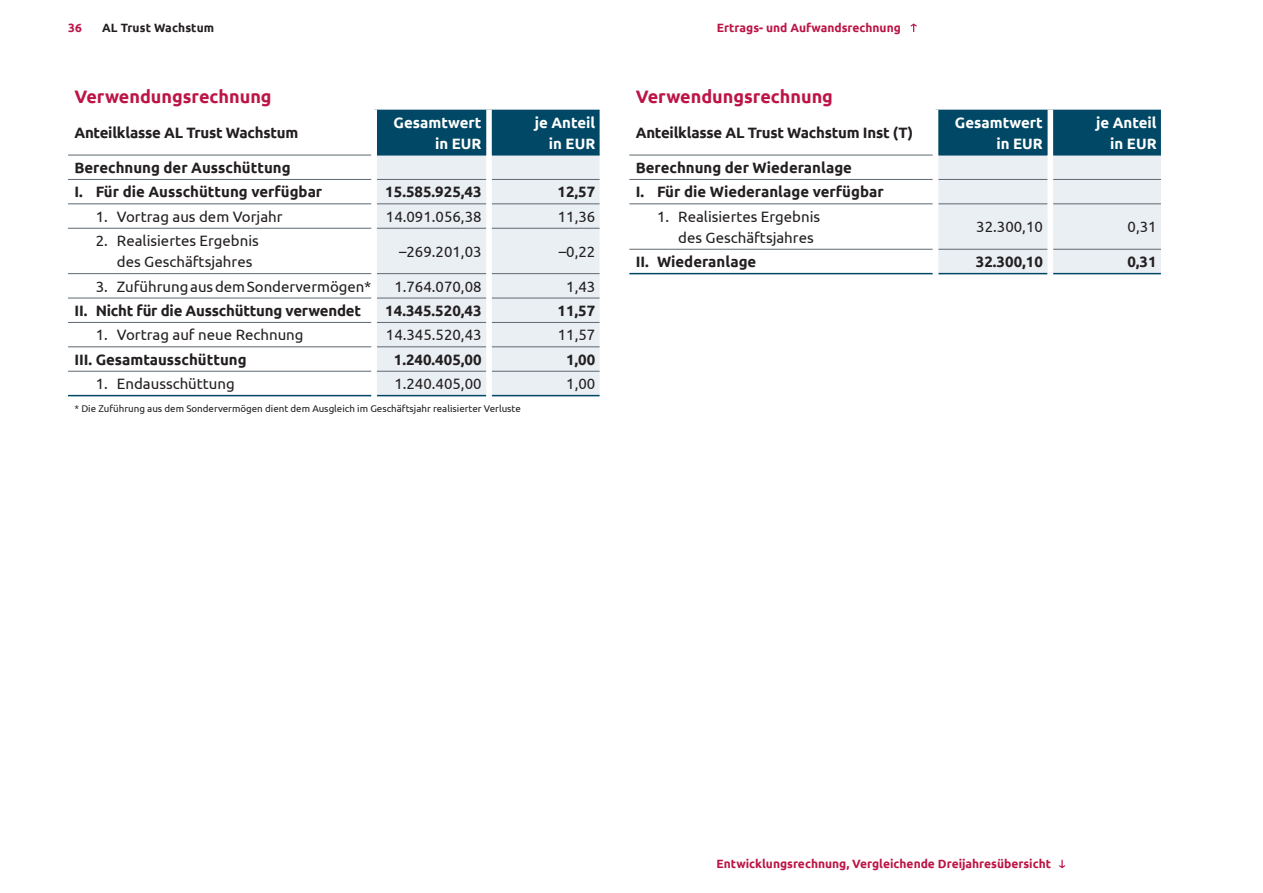
<style>
.page{position:relative;width:1263px;height:893px;background:#fff}
.page>*{position:absolute;margin:0;border:0;box-sizing:border-box;transform-origin:0 0}
.t1{font:700 18px "Ubuntu";color:#bc1446}
.t2{font:700 15px/24.5px "Ubuntu";color:#231f20}
.t3{font:15px/21px "Ubuntu";color:#231f20}
.t4{font:700 15px/21px "Ubuntu";color:#fff;text-align:right}
.t5{font:700 12px "Ubuntu";color:#bc1446}
.t6{font:700 12px "Ubuntu";letter-spacing:.01em;color:#231f20}
.t7{font:9.75px "Ubuntu";color:#231f20}
</style>
<div class="page">
<div style="left:377px;top:110px;width:223px;height:45px;background:#004865"></div>
<div style="left:377px;top:156px;width:223px;height:239px;background:#eaeff3"></div>
<hr style="left:377px;top:155px;width:109px;height:1px;background:#004865">
<hr style="left:492px;top:155px;width:108px;height:1px;background:#004865">
<hr style="left:68px;top:155px;width:303px;height:1px;background:#5e6870">
<hr style="left:68px;top:179px;width:303px;height:1px;background:#5e6870">
<hr style="left:68px;top:203px;width:303px;height:1px;background:#5e6870">
<hr style="left:68px;top:273px;width:303px;height:1px;background:#5e6870">
<hr style="left:68px;top:228px;width:303px;height:1px;background:#5e6870">
<hr style="left:68px;top:298px;width:303px;height:1px;background:#5e6870">
<hr style="left:377px;top:179px;width:109px;height:1px;background:#5e6870">
<hr style="left:377px;top:203px;width:109px;height:1px;background:#5e6870">
<hr style="left:377px;top:273px;width:109px;height:1px;background:#5e6870">
<hr style="left:377px;top:228px;width:109px;height:1px;background:#5e6870">
<hr style="left:377px;top:298px;width:109px;height:1px;background:#5e6870">
<hr style="left:492px;top:179px;width:108px;height:1px;background:#5e6870">
<hr style="left:492px;top:203px;width:108px;height:1px;background:#5e6870">
<hr style="left:492px;top:273px;width:108px;height:1px;background:#5e6870">
<hr style="left:492px;top:228px;width:108px;height:1px;background:#5e6870">
<hr style="left:492px;top:298px;width:108px;height:1px;background:#5e6870">
<div style="left:486px;top:110px;width:6px;height:45px;background:#fff"></div>
<div style="left:486px;top:155px;width:6px;height:24px;background:#fff"></div>
<hr style="left:68px;top:322px;width:303px;height:1px;background:#5e6870">
<hr style="left:377px;top:322px;width:109px;height:1px;background:#5e6870">
<hr style="left:492px;top:322px;width:108px;height:1px;background:#5e6870">
<hr style="left:68px;top:346px;width:303px;height:1px;background:#5e6870">
<hr style="left:377px;top:346px;width:109px;height:1px;background:#5e6870">
<hr style="left:492px;top:346px;width:108px;height:1px;background:#5e6870">
<hr style="left:68px;top:395px;width:303px;height:1px;background:#004865">
<hr style="left:377px;top:395px;width:109px;height:1px;background:#004865">
<hr style="left:492px;top:395px;width:108px;height:1px;background:#004865">
<hr style="left:68px;top:371px;width:303px;height:1px;background:#5e6870">
<hr style="left:377px;top:371px;width:109px;height:1px;background:#5e6870">
<hr style="left:492px;top:371px;width:108px;height:1px;background:#5e6870">
<div style="left:486px;top:179px;width:6px;height:25px;background:#fff"></div>
<div style="left:486px;top:204px;width:6px;height:24px;background:#fff"></div>
<div style="left:486px;top:228px;width:6px;height:46px;background:#fff"></div>
<div style="left:486px;top:274px;width:6px;height:24px;background:#fff"></div>
<div style="left:486px;top:298px;width:6px;height:24px;background:#fff"></div>
<div style="left:486px;top:322px;width:6px;height:25px;background:#fff"></div>
<div style="left:486px;top:347px;width:6px;height:24px;background:#fff"></div>
<div style="left:486px;top:371px;width:6px;height:25px;background:#fff"></div>
<svg style="left:938px;top:110px;width:223px;height:163px;background:#a7bfca"></svg>
<hr style="left:938px;top:155px;width:109px;height:1px;background:#004865">
<hr style="left:1053px;top:155px;width:108px;height:1px;background:#004865">
<hr style="left:629px;top:155px;width:304px;height:1px;background:#5e6870">
<hr style="left:629px;top:179px;width:304px;height:1px;background:#5e6870">
<hr style="left:629px;top:203px;width:304px;height:1px;background:#5e6870">
<hr style="left:938px;top:179px;width:109px;height:1px;background:#5e6870">
<hr style="left:938px;top:203px;width:109px;height:1px;background:#5e6870">
<hr style="left:1053px;top:179px;width:108px;height:1px;background:#5e6870">
<hr style="left:1053px;top:203px;width:108px;height:1px;background:#5e6870">
<div style="left:1047px;top:110px;width:6px;height:45px;background:#fff"></div>
<hr style="left:629px;top:249px;width:304px;height:1px;background:#5e6870">
<hr style="left:938px;top:249px;width:109px;height:1px;background:#5e6870">
<hr style="left:1053px;top:249px;width:108px;height:1px;background:#5e6870">
<hr style="left:629px;top:273px;width:304px;height:1px;background:#004865">
<hr style="left:938px;top:273px;width:109px;height:1px;background:#004865">
<hr style="left:1053px;top:273px;width:108px;height:1px;background:#004865">
<div style="left:1047px;top:155px;width:6px;height:24px;background:#fff"></div>
<div style="left:1047px;top:179px;width:6px;height:25px;background:#fff"></div>
<div style="left:1047px;top:204px;width:6px;height:45px;background:#fff"></div>
<div style="left:1047px;top:249px;width:6px;height:25px;background:#fff"></div>
<svg style="left:1059px;top:860px;width:6px;height:8px"></svg>
<svg style="left:910px;top:23px;width:7px;height:9px"></svg>
<p class="t5" style="left:68px;top:20px;width:15px">36</p>
<p class="t6" style="left:102px;top:20px;width:114px">AL Trust Wachstum</p>
<p class="t5" style="left:717px;top:20px;width:185px">Ertrags- und Aufwandsrechnung</p>
<p class="t1" style="left:74px;top:86px;width:199px">Verwendungsrechnung</p>
<p class="t2" style="left:74px;top:120px;width:226px">Anteilklasse AL Trust Wachstum</p>
<p class="t4" style="left:394px;top:112px;width:89px">Gesamtwert in EUR</p>
<p class="t4" style="left:535px;top:112px;width:62px">je Anteil in EUR</p>
<p class="t2" style="left:74px;top:155px;width:249px">Berechnung der Ausschüttung<br>I. Für die Ausschüttung verfügbar</p>
<p class="t2" style="left:385px;top:180px;width:98px">15.585.925,43</p>
<p class="t2" style="left:558px;top:180px;width:39px">12,57</p>
<p class="t3" style="left:96px;top:206px;width:188px">1. Vortrag aus dem Vorjahr</p>
<p class="t3" style="left:386px;top:206px;width:97px">14.091.056,38</p>
<p class="t3" style="left:558px;top:206px;width:39px">11,36</p>
<p class="t3" style="left:117px;top:230px;width:143px;text-indent:-21px">2. Realisiertes Ergebnis des Geschäftsjahres</p>
<p class="t3" style="left:399px;top:240px;width:84px">–269.201,03</p>
<p class="t3" style="left:559px;top:240px;width:38px">–0,22</p>
<p class="t3" style="left:96px;top:275px;width:277px">3. Zuführung aus dem Sondervermögen*</p>
<p class="t3" style="left:394px;top:275px;width:89px">1.764.070,08</p>
<p class="t3" style="left:566px;top:275px;width:31px">1,43</p>
<p class="t2" style="left:74px;top:298px;width:288px">II. Nicht für die Ausschüttung verwendet</p>
<p class="t2" style="left:385px;top:298px;width:98px">14.345.520,43</p>
<p class="t2" style="left:558px;top:298px;width:39px">11,57</p>
<p class="t3" style="left:96px;top:324px;width:209px">1. Vortrag auf neue Rechnung</p>
<p class="t3" style="left:386px;top:324px;width:97px">14.345.520,43</p>
<p class="t3" style="left:558px;top:324px;width:39px">11,57</p>
<p class="t2" style="left:74px;top:347px;width:174px">III. Gesamtausschüttung</p>
<p class="t2" style="left:394px;top:347px;width:89px">1.240.405,00</p>
<p class="t2" style="left:566px;top:347px;width:31px">1,00</p>
<p class="t3" style="left:96px;top:373px;width:141px">1. Endausschüttung</p>
<p class="t3" style="left:394px;top:373px;width:89px">1.240.405,00</p>
<p class="t3" style="left:566px;top:373px;width:31px">1,00</p>
<p class="t7" style="left:74px;top:402px;width:448px">* Die Zuführung aus dem Sondervermögen dient dem Ausgleich im Geschäftsjahr realisierter Verluste</p>
<p class="t1" style="left:636px;top:86px;width:199px">Verwendungsrechnung</p>
<p class="t2" style="left:636px;top:120px;width:279px">Anteilklasse AL Trust Wachstum Inst (T)</p>
<p class="t4" style="left:955px;top:112px;width:89px">Gesamtwert in EUR</p>
<p class="t4" style="left:1096px;top:112px;width:62px">je Anteil in EUR</p>
<p class="t2" style="left:636px;top:155px;width:249px">Berechnung der Wiederanlage<br>I. Für die Wiederanlage verfügbar</p>
<p class="t3" style="left:678px;top:206px;width:143px;text-indent:-21px">1. Realisiertes Ergebnis des Geschäftsjahres</p>
<p class="t3" style="left:976px;top:216px;width:68px">32.300,10</p>
<p class="t3" style="left:1127px;top:216px;width:31px">0,31</p>
<p class="t2" style="left:636px;top:249px;width:122px">II. Wiederanlage</p>
<p class="t2" style="left:976px;top:249px;width:69px">32.300,10</p>
<p class="t2" style="left:1127px;top:249px;width:31px">0,31</p>
<p class="t5" style="left:716px;top:857px;width:336px">Entwicklungsrechnung, Vergleichende Dreijahresübersicht</p>
</div>
